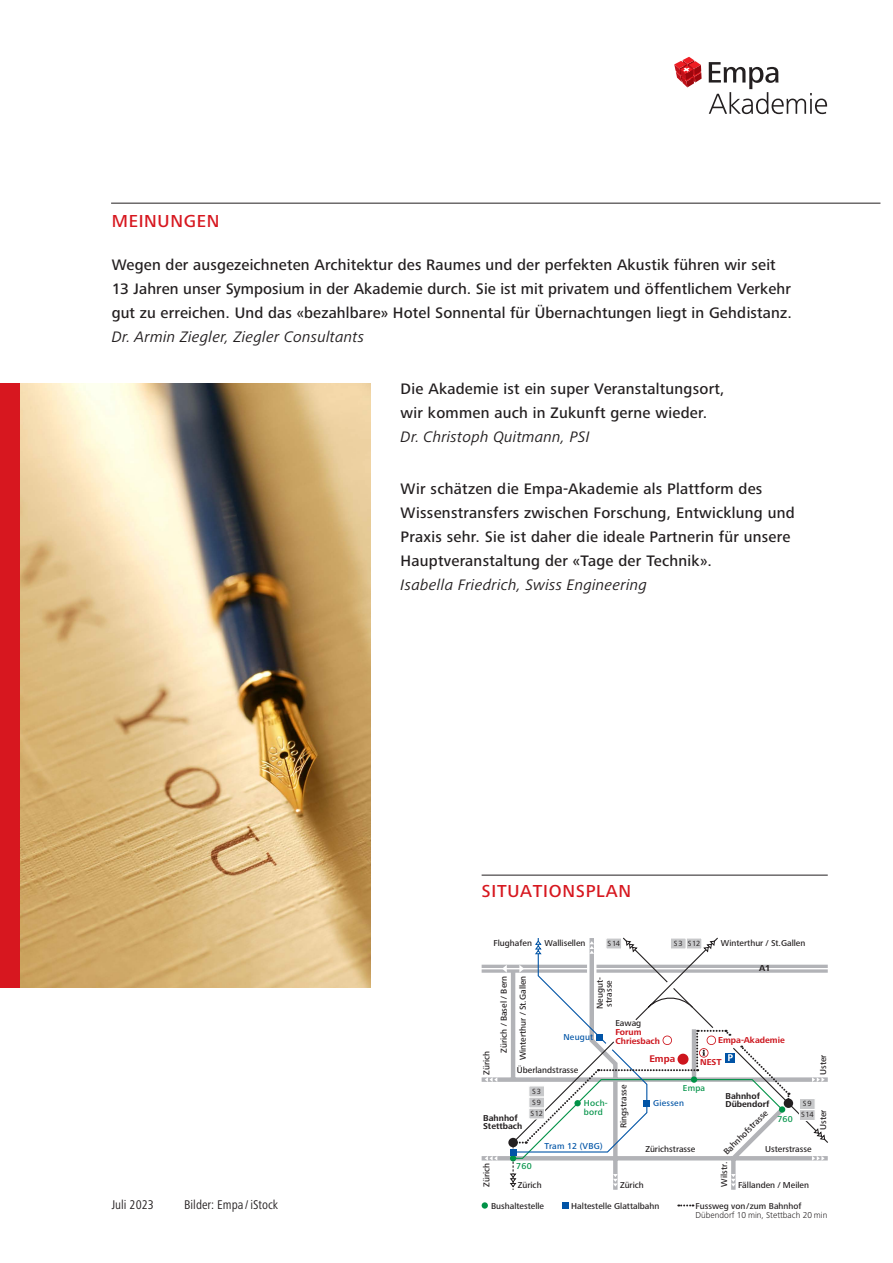
<style>
.page{position:relative;width:893px;height:1263px;background:#fff}
.page>*{position:absolute;margin:0;border:0;box-sizing:border-box;transform-origin:0 0}
.SPITZMARKE{font:500 18px "Frutiger Next Pro";letter-spacing:.04em;color:#d7171f}
.LEAD_medium{font:500 15.75px "Frutiger Next Pro";letter-spacing:.01em;color:#231f20}
.LEAD_medium-2{font:italic 15.75px "Frutiger Next Pro";letter-spacing:.015em;color:#231f20}
.adresse___datum{font:condensed 13.05px "Frutiger Next Pro";color:#231f20}
.t1{font:700 10.05px "Frutiger Next Pro";color:#cd151d}
.t2{font:500 8.85px/8.9px "Frutiger Next Pro";color:#231f20}
.t3{font:300 8.85px/8.9px "Frutiger Next Pro";color:#231f20}
.t4{font:700 8.85px/8.9px "Frutiger Next Pro";color:#cd151d}
.t5{font:700 8.85px/8.9px "Frutiger Next Pro";color:#231f20}
.t6{font:500 8.85px "Frutiger Next Pro";letter-spacing:.025em;color:#0154a6}
.t7{font:500 8.85px "Frutiger Next Pro";letter-spacing:.025em;color:#009247}
.t8{font:7.8px "Frutiger Next Pro";letter-spacing:.1em;color:#231f20}
.s1{color:#fff}
.s2{font-weight:500;color:#231f20}
.s3{font-weight:500}
</style>
<div class="page">
<hr style="left:111px;top:203px;width:769px;height:1px;background:#231f20">
<hr style="left:482px;top:875px;width:346px;height:1px;background:#231f20">
<svg style="left:482px;top:1202px;width:6px;height:6px"></svg>
<svg style="left:678px;top:1204px;width:15px;height:2px"></svg>
<svg style="left:562px;top:1202px;width:6px;height:6px"></svg>
<svg style="left:485px;top:937px;width:343px;height:253px"></svg>
<img style="left:20px;top:383px;width:351px;height:605px">
<div style="left:0;top:383px;width:20px;height:605px;background:#d7171f"></div>
<svg style="left:674px;top:57px;width:28px;height:30px"></svg>
<svg style="left:709px;top:62px;width:118px;height:52px"></svg>
<p class="SPITZMARKE" style="left:112px;top:210px;width:109px">MEINUNGEN</p>
<p class="LEAD_medium" style="left:112px;top:256px;width:666px">Wegen der ausgezeichneten Architektur des Raumes und der perfekten Akustik führen wir seit</p>
<p class="LEAD_medium" style="left:112px;top:280px;width:681px">13 Jahren unser Symposium in der Akademie durch. Sie ist mit privatem und öffentlichem Verkehr</p>
<p class="LEAD_medium" style="left:112px;top:304px;width:682px">gut zu erreichen. Und das «bezahlbare» Hotel Sonnental für Übernachtungen liegt in Gehdistanz.</p>
<p class="LEAD_medium-2" style="left:112px;top:328px;width:254px">Dr. Armin Ziegler, Ziegler Consultants</p>
<p class="LEAD_medium" style="left:401px;top:379px;width:325px">Die Akademie ist ein super Veranstaltungsort,</p>
<p class="LEAD_medium" style="left:401px;top:403px;width:308px">wir kommen auch in Zukunft gerne wieder.</p>
<p class="LEAD_medium-2" style="left:401px;top:427px;width:191px">Dr. Christoph Quitmann, PSI</p>
<p class="LEAD_medium" style="left:401px;top:479px;width:363px">Wir schätzen die Empa-Akademie als Plattform des</p>
<p class="LEAD_medium" style="left:401px;top:503px;width:396px">Wissenstransfers zwischen Forschung, Entwicklung und</p>
<p class="LEAD_medium" style="left:401px;top:527px;width:391px">Praxis sehr. Sie ist daher die ideale Partnerin für unsere</p>
<p class="LEAD_medium" style="left:401px;top:551px;width:313px">Hauptveranstaltung der «Tage der Technik».</p>
<p class="LEAD_medium-2" style="left:401px;top:575px;width:248px">Isabella Friedrich, Swiss Engineering</p>
<p class="SPITZMARKE" style="left:482px;top:881px;width:151px">SITUATIONSPLAN</p>
<p class="t2" style="left:493px;top:938px;width:40px">Flughafen</p>
<p class="t2" style="left:544px;top:938px;width:43px">Wallisellen</p>
<p class="t2" style="left:721px;top:938px;width:86px">Winterthur / St.Gallen</p>
<p class="t2" style="left:518px;top:1060px;width:86px;rotate:-90deg">Winterthur / St.Gallen</p>
<p class="t8" style="left:607px;top:939px;width:14px">S14</p>
<p class="t8" style="left:674px;top:939px;width:28px">S3 S12</p>
<p class="t5" style="left:759px;top:964px;width:13px">A1</p>
<p class="t2" style="left:499px;top:1053px;width:78px;rotate:-90deg">Zürich / Basel / Bern</p>
<p class="t2" style="left:595px;top:1009px;width:33px;rotate:-90deg">Neugut&shy;strasse<span class="s1">-</span></p>
<p class="t4" style="left:615px;top:1019px;width:46px"><span class="s2">Eawag<br></span>Forum<br>Chriesbach</p>
<p class="t6" style="left:563px;top:1032px;width:31px">Neugut</p>
<p class="t4" style="left:718px;top:1036px;width:68px">Empa-Akademie</p>
<p class="t4" style="left:700px;top:1057px;width:23px">NEST</p>
<p class="t2" style="left:482px;top:1075px;width:25px;rotate:-90deg">Zürich</p>
<p class="t2" style="left:819px;top:1075px;width:22px;rotate:-90deg">Uster</p>
<p class="t2" style="left:819px;top:1130px;width:22px;rotate:-90deg">Uster</p>
<p class="t1" style="left:649px;top:1053px;width:27px">Empa</p>
<p class="t2" style="left:517px;top:1066px;width:63px">Überlandstrasse</p>
<p class="t7" style="left:683px;top:1082px;width:24px">Empa</p>
<p class="t2" style="left:619px;top:1128px;width:45px;rotate:-90deg">Ringstrasse</p>
<p class="t8" style="left:532px;top:1087px;width:10px">S3</p>
<p class="t5" style="left:725px;top:1091px;width:45px">Bahnhof<br>Dübendorf</p>
<p class="t8" style="left:532px;top:1098px;width:10px">S9</p>
<p class="t7" style="left:584px;top:1098px;width:25px">Hoch-</p>
<p class="t6" style="left:653px;top:1098px;width:32px">Giessen</p>
<p class="t7" style="left:584px;top:1107px;width:20px">bord</p>
<p class="t8" style="left:803px;top:1099px;width:10px">S9</p>
<p class="t2" style="left:722px;top:1150px;width:60px;rotate:-45deg">Bahnhofstrasse</p>
<p class="t8" style="left:530px;top:1109px;width:14px">S12</p>
<p class="t8" style="left:801px;top:1110px;width:14px">S14</p>
<p class="t5" style="left:483px;top:1113px;width:41px">Bahnhof<br>Stettbach</p>
<p class="t7" style="left:777px;top:1114px;width:17px">760</p>
<p class="t6" style="left:545px;top:1141px;width:60px">Tram 12 (VBG)</p>
<p class="t2" style="left:645px;top:1144px;width:52px">Zürichstrasse</p>
<p class="t2" style="left:765px;top:1144px;width:48px">Usterstrasse</p>
<p class="adresse___datum" style="left:112px;top:1197px;width:44px">Juli 2023</p>
<p class="adresse___datum" style="left:184px;top:1197px;width:96px">Bilder: Empa / iStock</p>
<p class="t2" style="left:482px;top:1187px;width:25px;rotate:-90deg">Zürich</p>
<p class="t2" style="left:720px;top:1186px;width:26px;rotate:-90deg">Wilstr.</p>
<p class="t7" style="left:516px;top:1161px;width:17px">760</p>
<p class="t2" style="left:518px;top:1181px;width:25px">Zürich</p>
<p class="t2" style="left:620px;top:1181px;width:25px">Zürich</p>
<p class="t2" style="left:738px;top:1181px;width:72px">Fällanden / Meilen</p>
<p class="t2" style="left:491px;top:1201px;width:55px">Bushaltestelle</p>
<p class="t3" style="left:696px;top:1201px;width:133px"><span class="s3">Fussweg von/zum Bahnhof<br></span>Dübendorf 10 min, Stettbach 20 min</p>
<p class="t2" style="left:571px;top:1201px;width:90px">Haltestelle Glattalbahn</p>
</div>
